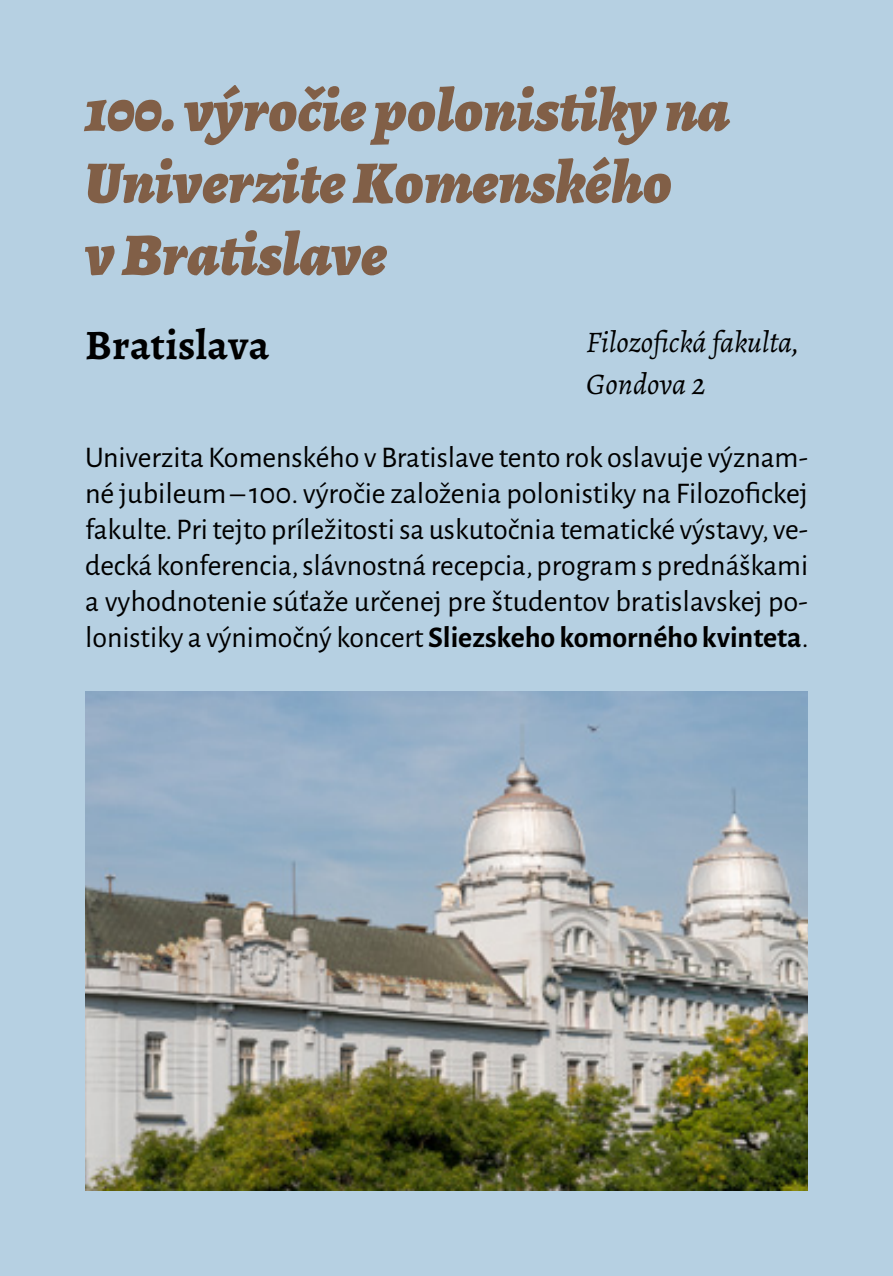
<style>
.page{position:relative;width:893px;height:1276px;background:#b6d0e2}
.page>*{position:absolute;margin:0;border:0;box-sizing:border-box;transform-origin:0 0}
.t1{font:italic 900 60px/72px "Alegreya";color:#815f47}
.t2{font:700 42px "Alegreya";letter-spacing:.01em;color:#000}
.t3{font:30px/36px "Alegreya Sans";color:#000;text-align:justify}
.t4{font:italic 30px/42px "Alegreya";color:#000}
.s1{font-weight:700}
</style>
<div class="page">
<img style="left:85px;top:691px;width:723px;height:500px">
<h1 class="t1" style="left:85px;top:74px;width:646px">100. výročie polonistiky na<br>Univerzite Komenského<br>v Bratislave</h1>
<h2 class="t2" style="left:85px;top:318px;width:185px">Bratislava</h2>
<p class="t4" style="left:586px;top:321px;width:214px">Filozofická fakulta,<br>Gondova 2</p>
<p class="t3" style="left:85px;top:438px;width:725px">Univerzita Komenského v Bratislave tento rok oslavuje význam&shy;né jubileum – 100. výročie založenia polonistiky na Filozofickej fakulte. Pri tejto príležitosti sa uskutočnia tematické výstavy, ve&shy;decká konferencia, slávnostná recepcia, program s prednáškami a vyhodnotenie súťaže určenej pre študentov bratislavskej po&shy;lonistiky a výnimočný koncert <span class="s1">Sliezskeho komorného kvinteta</span>.</p>
</div>
